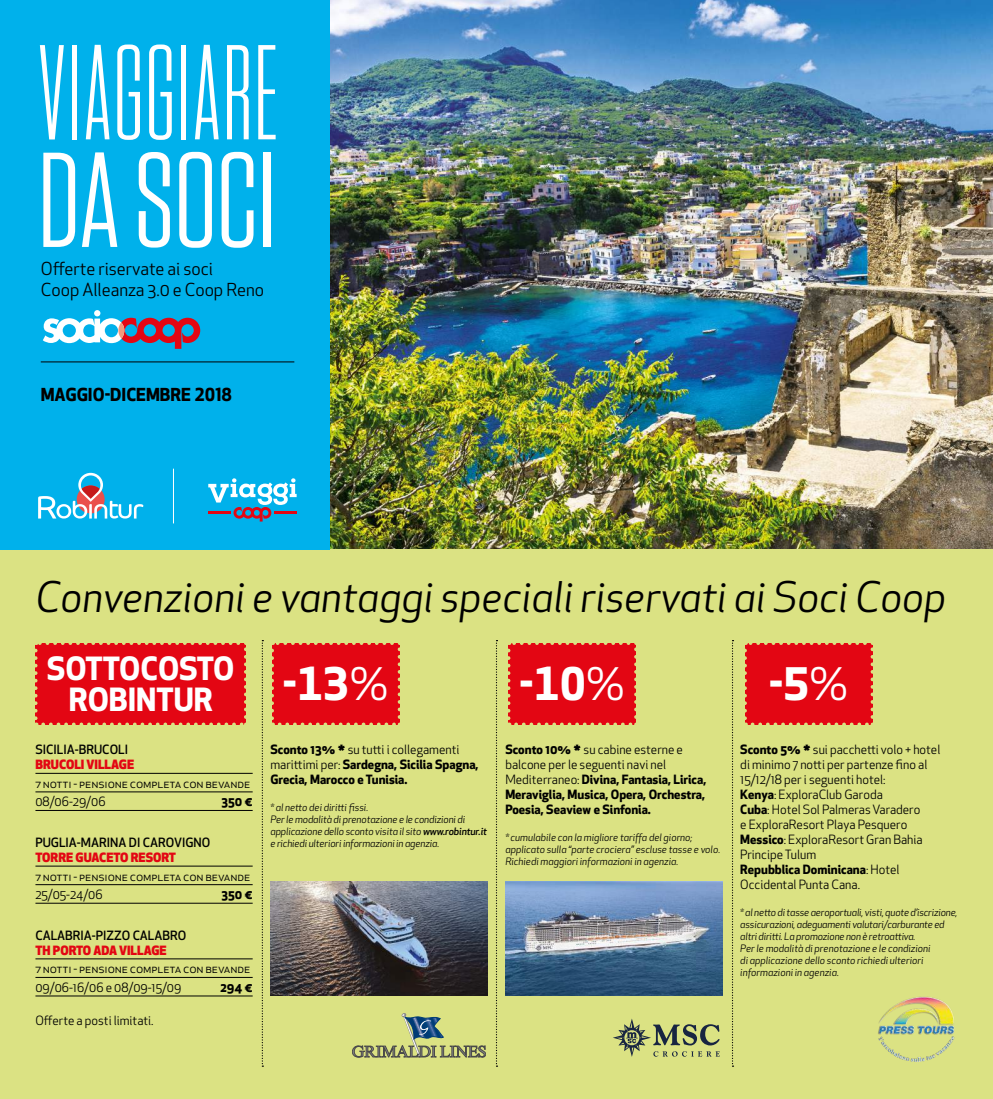
<style>
.page{position:relative;width:993px;height:1099px;background:#fff}
.page>*{position:absolute;margin:0;border:0;box-sizing:border-box;transform-origin:0 0}
.t1{font:134.62px "Tungsten Compressed";letter-spacing:.02em;color:#fff}
.t2{font:134.62px "Tungsten Narrow";color:#fff}
.t3{font:700 43.75px "Apex New";color:#fff}
.t4{font:italic 41.25px "Apex New";color:#000}
.t5{font:700 31.25px/30px "Apex New";color:#fff;text-align:center}
.t6{font:17.5px/21px "Apex New";color:#000}
.t7{font:700 17.5px "Apex New";color:#000}
.t8{font:12.5px/15px "Apex New";letter-spacing:-.01em;color:#000}
.t9{font:700 12.5px/15px "Apex New";color:#000}
.t10{font:500 12.5px "Apex New";color:#000}
.t11{font:800 12.5px "Apex New";color:#e30613}
.t12{font:italic 10px/12px "Apex New";letter-spacing:-.01em;color:#000}
.s1{font-weight:400}
.s2{font-weight:500}
.s3{font-weight:700}
</style>
<div class="page">
<img style="left:329px;top:0;width:663px;height:549px">
<div style="left:0;top:549px;width:992px;height:549px;background:#dbe283"></div>
<div style="left:0;top:0;width:329px;height:549px;background:#00b1eb"></div>
<svg style="left:43px;top:310px;width:157px;height:39px"></svg>
<svg style="left:118px;top:322px;width:6px;height:16px"></svg>
<svg style="left:208px;top:478px;width:88px;height:43px"></svg>
<hr style="left:208px;top:511px;width:22px;height:3px;background:#e30613">
<hr style="left:274px;top:511px;width:22px;height:3px;background:#e30613">
<hr style="left:173px;top:468px;width:1px;height:55px;background:#fff">
<hr style="left:41px;top:361px;width:253px;height:1px;background:#000">
<svg style="left:38px;top:473px;width:105px;height:45px"></svg>
<hr style="left:35px;top:773px;width:217px;height:1px;background:#000">
<hr style="left:35px;top:791px;width:217px;height:1px;background:#000">
<hr style="left:35px;top:810px;width:217px;height:1px;background:#000">
<hr style="left:35px;top:865px;width:217px;height:1px;background:#000">
<hr style="left:35px;top:884px;width:217px;height:1px;background:#000">
<hr style="left:35px;top:902px;width:217px;height:1px;background:#000">
<hr style="left:35px;top:958px;width:217px;height:1px;background:#000">
<hr style="left:35px;top:977px;width:217px;height:1px;background:#000">
<hr style="left:35px;top:995px;width:217px;height:1px;background:#000">
<svg style="left:613px;top:1018px;width:106px;height:38px"></svg>
<img style="left:270px;top:881px;width:217px;height:114px">
<img style="left:505px;top:881px;width:217px;height:114px">
<svg style="left:495px;top:640px;width:2px;height:426px"></svg>
<svg style="left:261px;top:640px;width:2px;height:426px"></svg>
<svg style="left:732px;top:640px;width:1px;height:426px"></svg>
<svg style="left:352px;top:1013px;width:133px;height:44px"></svg>
<div style="left:272px;top:643px;width:128px;height:82px;background:#e30613"></div>
<div style="left:508px;top:643px;width:128px;height:82px;background:#e30613"></div>
<div style="left:745px;top:643px;width:128px;height:82px;background:#e30613"></div>
<div style="left:35px;top:643px;width:211px;height:82px;background:#e30613"></div>
<img style="left:878px;top:996px;width:77px;height:66px">
<h1 class="t1" style="left:38px;top:31px;width:241px">VIAGGIARE</h1>
<h1 class="t2" style="left:38px;top:133px;width:239px">DA SOCI</h1>
<h3 class="t6" style="left:41px;top:258px;width:225px">Offerte riservate ai soci<br>Coop Alleanza 3.0 e Coop Reno</h3>
<h3 class="t7" style="left:41px;top:381px;width:193px">MAGGIO-DICEMBRE 2018</h3>
<h3 class="t4" style="left:35px;top:570px;width:912px">Convenzioni e vantaggi speciali riservati ai Soci Coop</h3>
<h3 class="t5" style="left:47px;top:652px;width:189px">SOTTOCOSTO<br>ROBINTUR</h3>
<p class="t10" style="left:35px;top:741px;width:94px">SICILIA-BRUCOLI</p>
<p class="t11" style="left:35px;top:756px;width:100px">BRUCOLI VILLAGE</p>
<p class="t8" style="left:35px;top:774px;width:216px;line-height:18.5px">7 notti - pensione completa con bevande<br>08/06-29/06</p>
<p class="t9" style="left:221px;top:793px;width:33px">350 €</p>
<p class="t10" style="left:35px;top:834px;width:176px">PUGLIA-MARINA DI CAROVIGNO</p>
<p class="t11" style="left:35px;top:848px;width:142px">TORRE GUACETO RESORT</p>
<p class="t8" style="left:35px;top:866px;width:216px;line-height:18.5px">7 notti - pensione completa con bevande<br>25/05-24/06</p>
<p class="t9" style="left:221px;top:886px;width:33px">350 €</p>
<p class="t10" style="left:35px;top:926px;width:152px">CALABRIA-PIZZO CALABRO</p>
<p class="t11" style="left:35px;top:941px;width:133px">TH PORTO ADA VILLAGE</p>
<p class="t8" style="left:35px;top:959px;width:216px;line-height:18.5px">7 notti - pensione completa con bevande<br>09/06-16/06 e 08/09-15/09</p>
<p class="t9" style="left:220px;top:979px;width:34px">294 €</p>
<p class="t8" style="left:35px;top:1013px;width:120px">Offerte a posti limitati.</p>
<h2 class="t3" style="left:283px;top:652px;width:107px">-13<span class="s1">%</span></h2>
<h2 class="t3" style="left:519px;top:652px;width:107px">-10<span class="s1">%</span></h2>
<h2 class="t3" style="left:768px;top:652px;width:81px">-5<span class="s1">%</span></h2>
<p class="t9" style="left:270px;top:741px;width:209px">Sconto 13% * <span class="s1">su tutti i collegamenti marittimi per:</span> Sardegna, Sicilia Spagna,<br>Grecia, Marocco e Tunisia.</p>
<p class="t12" style="left:270px;top:801px;width:218px">* al netto dei diritti fissi.<br>Per le modalità di prenotazione e le condizioni di applicazione dello sconto visita il sito <span class="s2">www.robintur.it </span>e richiedi ulteriori informazioni in agenzia.</p>
<p class="t9" style="left:505px;top:741px;width:202px">Sconto 10% * <span class="s1">su cabine esterne e balcone per le seguenti navi nel Mediterraneo:</span> Divina, Fantasia, Lirica, Meraviglia, Musica, Opera, Orchestra, Poesia, Seaview e Sinfonia.</p>
<p class="t12" style="left:505px;top:831px;width:216px">* cumulabile con la migliore tariffa del giorno; applicato sulla “parte crociera” escluse tasse e volo.<br>Richiedi maggiori informazioni in agenzia.</p>
<p class="t8" style="left:740px;top:742px;width:201px"><span class="s3">Sconto 5% *</span> sui pacchetti volo + hotel di minimo 7 notti per partenze fino al<br>15/12/18 per i seguenti hotel:<br><span class="s3">Kenya</span>: ExploraClub Garoda<br><span class="s3">Cuba</span>: Hotel Sol Palmeras Varadero<br>e ExploraResort Playa Pesquero<br><span class="s3">Messico</span>: ExploraResort Gran Bahia<br>Principe Tulum<br><span class="s3">Repubblica Dominicana</span>: Hotel<br>Occidental Punta Cana.</p>
<p class="t12" style="left:740px;top:906px;width:219px">* al netto di tasse aeroportuali, visti, quote d’iscrizione, assicurazioni, adeguamenti valutari/carburante ed altri diritti. La promozione non è retroattiva.<br>Per le modalità di prenotazione e le condizioni<br>di applicazione dello sconto richiedi ulteriori informazioni in agenzia.</p>
</div>
